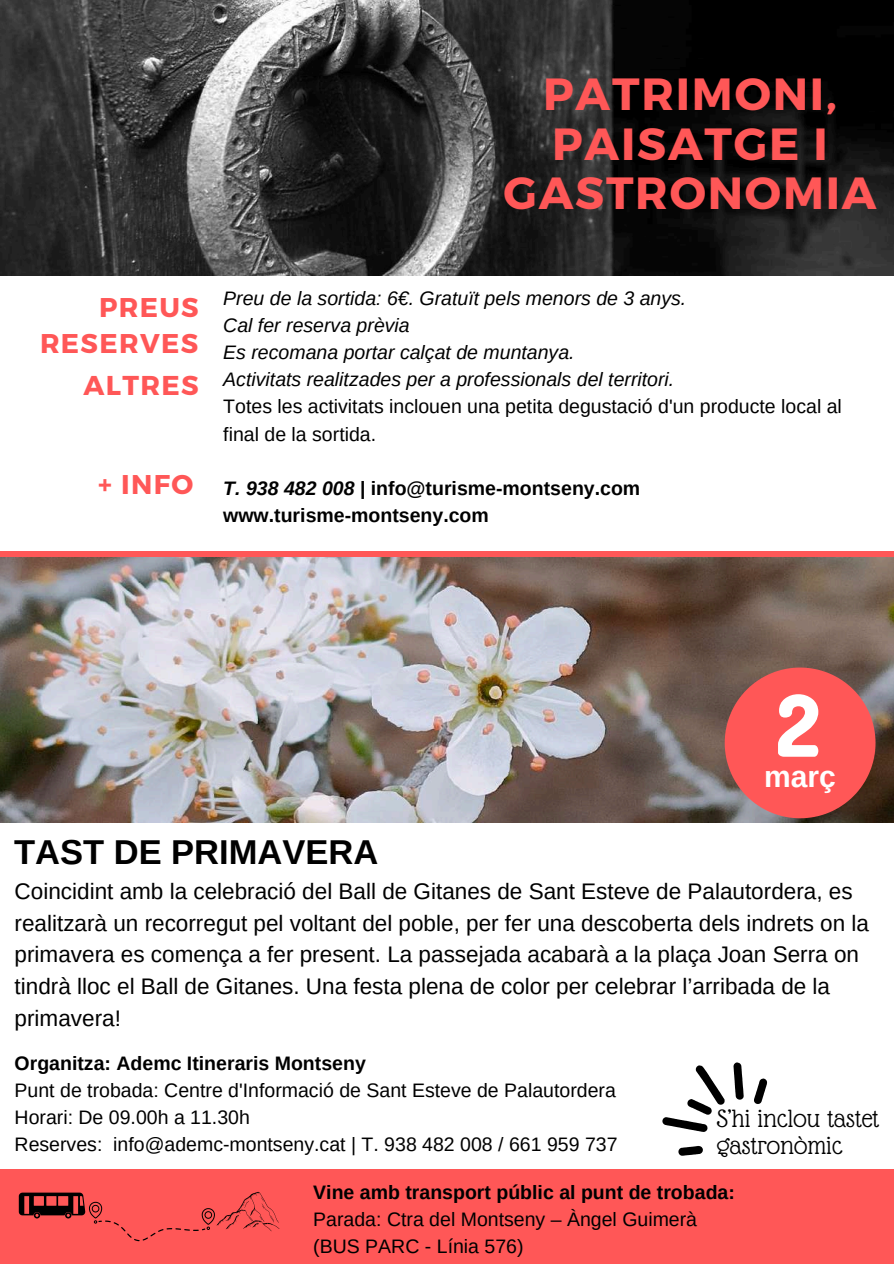
<style>
.page{position:relative;width:894px;height:1264px;background:#fff}
.page>*{position:absolute;margin:0;border:0;box-sizing:border-box;transform-origin:0 0}
.t1{font:800 85.5px "Dosis";color:#fff}
.t2{font:700 45px/49.5px "Montserrat";letter-spacing:.04em;color:#ff5757;text-align:center}
.t3{font:700 34.5px "Arimo";color:#000}
.t4{font:700 30px "Arimo";color:#fff}
.t5{font:27.15px/27px "Glass Antiqua";color:#000}
.t6{font:700 27.15px/36.3px "Montserrat";letter-spacing:.05em;color:#ff5757;text-align:right}
.t7{font:22.5px/31.5px "Arimo";color:#000}
.t8{font:19.5px/27px "Arimo";color:#000}
.t9{font:italic 19.5px/27px "Arimo";color:#000}
.t10{font:700 19.5px/27px "Arimo";color:#000}
.s1{font-style:italic}
</style>
<div class="page">
<img style="left:0;top:0;width:893px;height:275px">
<div style="left:1px;top:552px;width:892px;height:74px;background:linear-gradient(to right,#ff5757,#ff5757)"></div>
<div style="left:0;top:1168px;width:893px;height:95px;background:#ff5757"></div>
<img style="left:0;top:558px;width:893px;height:264px">
<svg style="left:697px;top:599px;width:196px;height:219px;background:#aa5a55"></svg>
<svg style="left:19px;top:1191px;width:260px;height:50px"></svg>
<svg style="left:662px;top:1062px;width:104px;height:93px"></svg>
<h2 class="t2" style="left:503px;top:67px;width:374px">PATRIMONI,<br>PAISATGE I<br>GASTRONOMIA</h2>
<p class="t6" style="left:40px;top:288px;width:160px">PREUS<br>RESERVES</p>
<p class="t6" style="left:83px;top:366px;width:117px">ALTRES</p>
<p class="t6" style="left:98px;top:465px;width:96px">+ INFO</p>
<p class="t9" style="left:223px;top:285px;width:464px">Preu de la sortida: 6€. Gratuït pels menors de 3 anys.<br>Cal fer reserva prèvia<br>Es recomana portar calçat de muntanya.<br>Activitats realitzades per a professionals del territori.</p>
<p class="t8" style="left:223px;top:393px;width:620px">Totes les activitats inclouen una petita degustació d'un producte local al final de la sortida.</p>
<p class="t10" style="left:223px;top:474px;width:418px"><span class="s1">T. 938 482 008 |</span> info@turisme-montseny.com www.turisme-montseny.com</p>
<h1 class="t1" style="left:775px;top:669px;width:46px">2</h1>
<h3 class="t4" style="left:764px;top:759px;width:73px">març</h3>
<h3 class="t3" style="left:14px;top:832px;width:366px">TAST DE PRIMAVERA</h3>
<p class="t7" style="left:15px;top:875px;width:855px">Coincidint amb la celebració del Ball de Gitanes de Sant Esteve de Palautordera, es realitzarà un recorregut pel voltant del poble, per fer una descoberta dels indrets on la primavera es comença a fer present. La passejada acabarà a la plaça Joan Serra on tindrà lloc el Ball de Gitanes. Una festa plena de color per celebrar l’arribada de la primavera!</p>
<p class="t10" style="left:15px;top:1049px;width:352px">Organitza: Ademc Itineraris Montseny</p>
<p class="t8" style="left:15px;top:1076px;width:604px">Punt de trobada: Centre d'Informació de Sant Esteve de Palautordera<br>Horari: De 09.00h a 11.30h<br>Reserves: info@ademc-montseny.cat | T. 938 482 008 / 661 959 737</p>
<p class="t5" style="left:716px;top:1104px;width:164px">S’hi inclou tastet gastronòmic</p>
<p class="t10" style="left:313px;top:1178px;width:423px">Vine amb transport públic al punt de trobada:</p>
<p class="t8" style="left:313px;top:1205px;width:385px">Parada: Ctra del Montseny – Àngel Guimerà (BUS PARC - Línia 576)</p>
</div>
